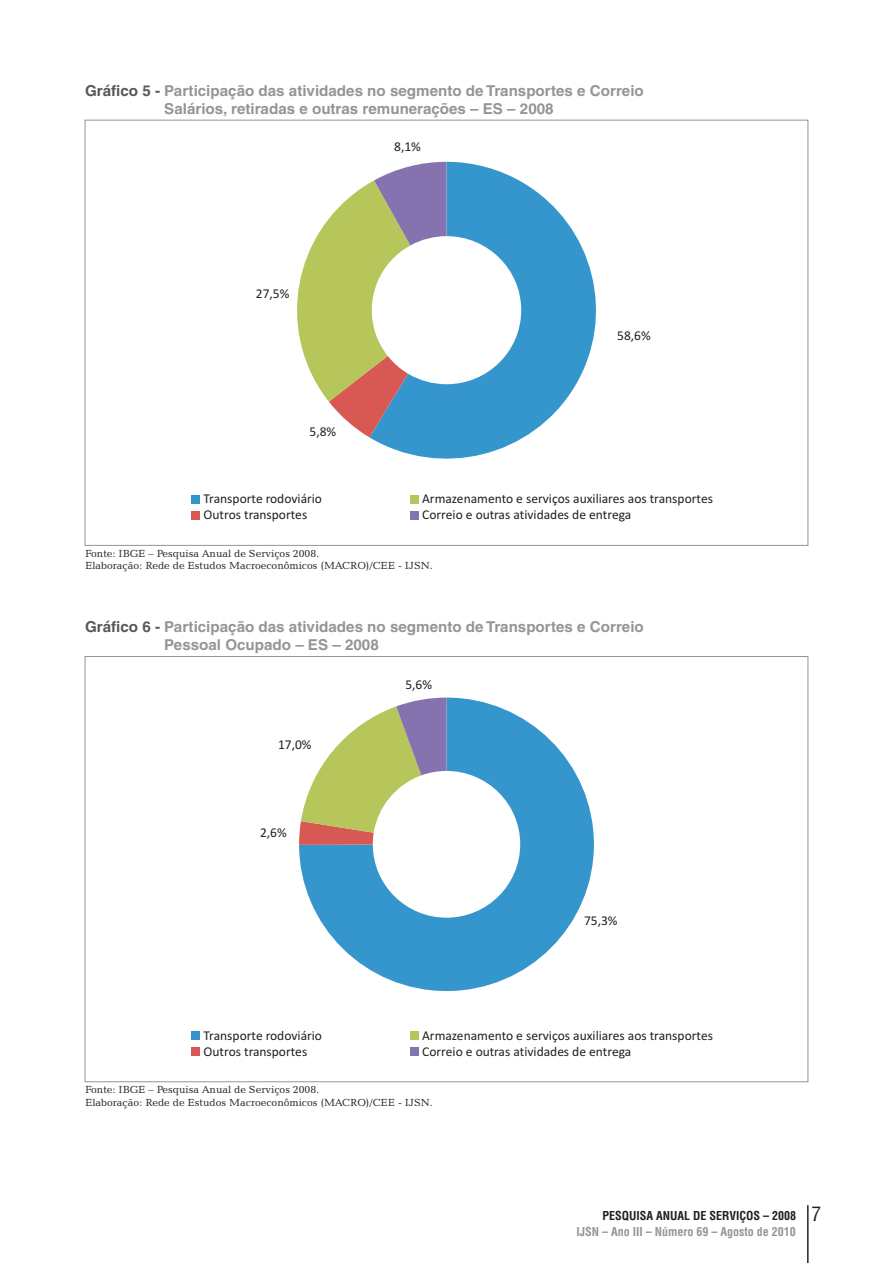
<style>
.page{position:relative;width:893px;height:1263px;background:#fff}
.page>*{position:absolute;margin:0;border:0;box-sizing:border-box;transform-origin:0 0}
.t1{font:700 15px/17.9px "Helvetica LT";color:#939598}
.t2{font:13.5px "Calibri";color:#231f20}
.t3{font:700 condensed 12px/15.9px "Helvetica LT";color:#939598}
.t4{font:10.5px/12.6px "Candida BT";color:#231f20}
.s1{color:#57585a}
.s2{color:#231f20}
.s3{font-weight:400;font-size:19.5px;color:#231f20}
</style>
<div class="page">
<div style="left:191px;top:495px;width:9px;height:8px;background:#3496cc"></div>
<div style="left:410px;top:495px;width:9px;height:8px;background:#b6c65b"></div>
<div style="left:191px;top:511px;width:9px;height:8px;background:#d85853"></div>
<div style="left:410px;top:511px;width:9px;height:8px;background:#8473af"></div>
<div style="left:191px;top:1031px;width:9px;height:9px;background:#3496cc"></div>
<div style="left:410px;top:1031px;width:9px;height:9px;background:#b6c65b"></div>
<div style="left:191px;top:1047px;width:9px;height:9px;background:#d85853"></div>
<div style="left:410px;top:1047px;width:9px;height:9px;background:#8473af"></div>
<svg style="left:369px;top:162px;width:227px;height:297px;fill:#3496cc"></svg>
<svg style="left:297px;top:162px;width:149px;height:275px"></svg>
<svg style="left:299px;top:697px;width:295px;height:294px;fill:#3496cc"></svg>
<svg style="left:299px;top:697px;width:147px;height:148px"></svg>
<hr style="left:807px;top:1205px;width:1px;height:58px;background:#231f20">
<p class="t1" style="left:164px;top:83px;width:481px;text-indent:-79px"><span class="s1">Gráfico 5 -</span> Participação das atividades no segmento de Transportes e Correio<br>Salários, retiradas e outras remunerações – ES – 2008</p>
<p class="t2" style="left:256px;top:288px;width:35px">27,5%</p>
<p class="t2" style="left:310px;top:426px;width:28px">5,8%</p>
<p class="t2" style="left:394px;top:141px;width:28px">8,1%</p>
<p class="t2" style="left:617px;top:330px;width:35px">58,6%</p>
<p class="t2" style="left:204px;top:493px;width:120px">Transporte rodoviário</p>
<p class="t2" style="left:422px;top:493px;width:292px">Armazenamento e serviços auxiliares aos transportes</p>
<p class="t2" style="left:204px;top:509px;width:105px">Outros transportes</p>
<p class="t2" style="left:422px;top:509px;width:211px">Correio e outras atividades de entrega</p>
<p class="t4" style="left:85px;top:548px;width:349px">Fonte: IBGE – Pesquisa Anual de Serviços 2008.<br>Elaboração: Rede de Estudos Macroeconômicos (MACRO)/CEE - IJSN.</p>
<p class="t1" style="left:164px;top:619px;width:481px;text-indent:-79px"><span class="s1">Gráfico 6 -</span> Participação das atividades no segmento de Transportes e Correio<br>Pessoal Ocupado – ES – 2008</p>
<p class="t2" style="left:278px;top:739px;width:35px">17,0%</p>
<p class="t2" style="left:260px;top:826px;width:28px">2,6%</p>
<p class="t2" style="left:405px;top:678px;width:28px">5,6%</p>
<p class="t2" style="left:584px;top:915px;width:35px">75,3%</p>
<p class="t2" style="left:204px;top:1030px;width:120px">Transporte rodoviário</p>
<p class="t2" style="left:422px;top:1030px;width:292px">Armazenamento e serviços auxiliares aos transportes</p>
<p class="t2" style="left:204px;top:1046px;width:105px">Outros transportes</p>
<p class="t2" style="left:422px;top:1046px;width:211px">Correio e outras atividades de entrega</p>
<p class="t4" style="left:85px;top:1084px;width:349px">Fonte: IBGE – Pesquisa Anual de Serviços 2008.<br>Elaboração: Rede de Estudos Macroeconômicos (MACRO)/CEE - IJSN.</p>
<p class="t3" style="left:577px;top:1209px;width:246px;text-indent:26px"><span class="s2">PESQUISA ANUAL DE SERVIÇOS – 2008</span> <span class="s3">7<br></span>IJSN – Ano III – Número 69 – Agosto de 2010</p>
</div>
